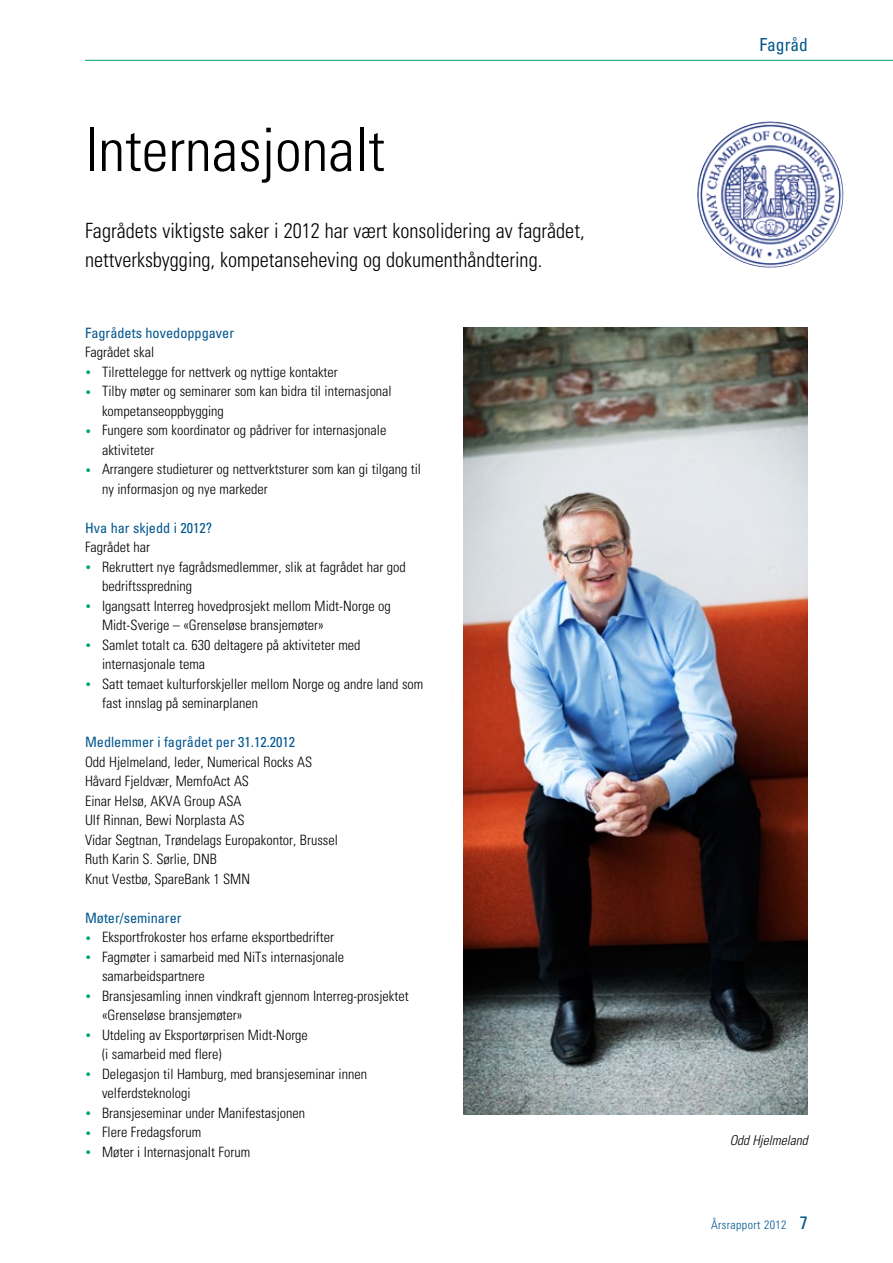
<style>
.page{position:relative;width:893px;height:1263px;background:#fff}
.page>*{position:absolute;margin:0;border:0;box-sizing:border-box;transform-origin:0 0}
.t1{font:300 condensed 60px "Univers LT Std";color:#000}
.t2{font:300 condensed 21px/28.5px "Univers LT Std";color:#000}
.t3{font:condensed 18px "Univers LT Std";color:#00568d}
.t4{font:300 condensed 14.25px/19.5px "Univers LT Std";color:#000}
.t5{font:condensed 14.25px "Univers LT Std";color:#00568d}
.t6{font:italic 300 condensed 13.5px "Univers LT Std";color:#000}
.t7{font:300 condensed 12px "Univers LT Std";letter-spacing:.03em;color:#00568d}
.s1{font-size:10.5px;color:#00a177}
.s2{font-weight:400;font-size:18px}
</style>
<div class="page">
<img style="left:463px;top:327px;width:345px;height:787px">
<img style="left:705px;top:121px;width:62px;height:40px">
<hr style="left:85px;top:60px;width:808px;height:1px;background:#00a177">
<h1 class="t1" style="left:85px;top:114px;width:301px">Internasjonalt</h1>
<h2 class="t2" style="left:85px;top:217px;width:501px">Fagrådets viktigste saker i 2012 har vært konsolidering av fagrådet, nettverksbygging, kompetanseheving og dokumenthåndtering.</h2>
<p class="t5" style="left:85px;top:324px;width:151px">Fagrådets hovedoppgaver</p>
<p class="t4" style="left:85px;top:342px;width:71px">Fagrådet skal</p>
<p class="t4" style="left:85px;top:362px;width:254px"><span class="s1">•</span> Tilrettelegge for nettverk og nyttige kontakter</p>
<p class="t4" style="left:102px;top:381px;width:291px;text-indent:-17px"><span class="s1">•</span> Tilby møter og seminarer som kan bidra til internasjonal kompetanseoppbygging</p>
<p class="t4" style="left:102px;top:420px;width:286px;text-indent:-17px"><span class="s1">•</span> Fungere som koordinator og pådriver for internasjonale aktiviteter</p>
<p class="t4" style="left:102px;top:459px;width:321px;text-indent:-17px"><span class="s1">•</span> Arrangere studieturer og nettverktsturer som kan gi tilgang til ny informasjon og nye markeder</p>
<p class="t5" style="left:85px;top:519px;width:129px">Hva har skjedd i 2012?</p>
<p class="t4" style="left:85px;top:537px;width:67px">Fagrådet har</p>
<p class="t4" style="left:102px;top:557px;width:305px;text-indent:-17px"><span class="s1">•</span> Rekruttert nye fagrådsmedlemmer, slik at fagrådet har god bedriftsspredning</p>
<p class="t4" style="left:102px;top:596px;width:290px;text-indent:-17px"><span class="s1">•</span> Igangsatt Interreg hovedprosjekt mellom Midt-Norge og<br>Midt-Sverige – «Grenseløse bransjemøter»</p>
<p class="t4" style="left:102px;top:635px;width:260px;text-indent:-17px"><span class="s1">•</span> Samlet totalt ca. 630 deltagere på aktiviteter med internasjonale tema</p>
<p class="t4" style="left:102px;top:674px;width:323px;text-indent:-17px"><span class="s1">•</span> Satt temaet kulturforskjeller mellom Norge og andre land som fast innslag på seminarplanen</p>
<p class="t5" style="left:85px;top:733px;width:212px">Medlemmer i fagrådet per 31.12.2012</p>
<p class="t4" style="left:85px;top:752px;width:254px">Odd Hjelmeland, leder, Numerical Rocks AS Håvard Fjeldvær, MemfoAct AS<br>Einar Helsø, AKVA Group ASA<br>Ulf Rinnan, Bewi Norplasta AS<br>Vidar Segtnan, Trøndelags Europakontor, Brussel Ruth Karin S. Sørlie, DNB<br>Knut Vestbø, SpareBank 1 SMN</p>
<p class="t5" style="left:85px;top:909px;width:98px">Møter/seminarer</p>
<p class="t4" style="left:85px;top:927px;width:251px"><span class="s1">•</span> Eksportfrokoster hos erfarne eksportbedrifter</p>
<p class="t4" style="left:102px;top:947px;width:244px;text-indent:-17px"><span class="s1">•</span> Fagmøter i samarbeid med NiTs internasjonale samarbeidspartnere</p>
<p class="t4" style="left:102px;top:986px;width:308px;text-indent:-17px"><span class="s1">•</span> Bransjesamling innen vindkraft gjennom Interreg-prosjektet «Grenseløse bransjemøter»</p>
<p class="t4" style="left:102px;top:1025px;width:207px;text-indent:-17px"><span class="s1">•</span> Utdeling av Eksportørprisen Midt-Norge (i samarbeid med flere)</p>
<p class="t4" style="left:102px;top:1064px;width:267px;text-indent:-17px"><span class="s1">•</span> Delegasjon til Hamburg, med bransjeseminar innen velferdsteknologi</p>
<p class="t4" style="left:85px;top:1103px;width:222px"><span class="s1">•</span> Bransjeseminar under Manifestasjonen</p>
<p class="t4" style="left:85px;top:1122px;width:118px"><span class="s1">•</span> Flere Fredagsforum</p>
<p class="t4" style="left:85px;top:1142px;width:167px"><span class="s1">•</span> Møter i Internasjonalt Forum</p>
<p class="t3" style="left:759px;top:33px;width:50px">Fagråd</p>
<p class="t6" style="left:730px;top:1132px;width:80px">Odd Hjelmeland</p>
<p class="t7" style="left:711px;top:1218px;width:98px">Årsrapport 2012 <span class="s2">7</span></p>
</div>
